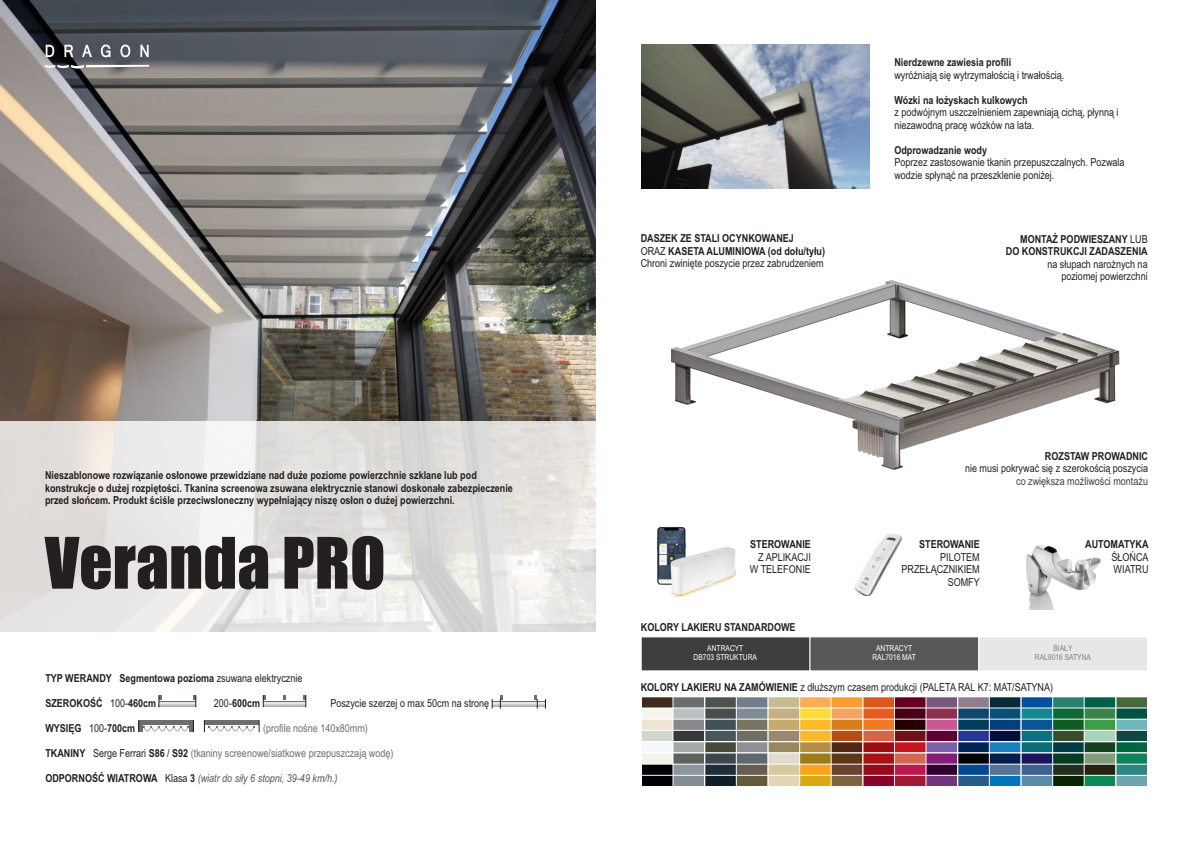
<style>
.page{position:relative;width:1191px;height:842px;background:#fff}
.page>*{position:absolute;margin:0;border:0;box-sizing:border-box;transform-origin:0 0}
.t1{font:65.4px "Impact";color:#231f20}
.t2{font:700 11px/12.6px "Arial Narrow";color:#231f20}
.t3{font:11px/12.5px "Arial Narrow";color:#231f20}
.t4{font:11px "Arial Narrow";color:#6c6d70}
.t5{font:italic 11px "Arial Narrow";color:#57585a}
.t6{font:11px "Arial Narrow";color:#3e3e3f}
.t7{font:8.2px/9.3px "Arial Narrow";color:#fff;text-align:center}
.t8{font:8.2px/9.3px "Arial Narrow";color:#808285;text-align:center}
.s1{font-weight:400}
.s2{font-weight:700;color:#231f20}
.s3{color:#231f20}
.s4{font-weight:700;font-style:normal;color:#231f20}
.s5{font-style:normal;color:#231f20}
.s6{font-weight:700}
</style>
<div class="page">
<img style="left:0;top:0;width:595px;height:421px">
<svg style="left:46px;top:45px;width:103px;height:12px"></svg>
<svg style="left:45px;top:65px;width:104px;height:4px"></svg>
<div style="left:0;top:421px;width:595px;height:210px;background:#fff;opacity:.8"></div>
<svg style="left:138px;top:720px;width:56px;height:12px"></svg>
<hr style="left:492px;top:701px;width:53px;height:2px;background:#6c6d70">
<svg style="left:493px;top:703px;width:52px;height:3px"></svg>
<svg style="left:500px;top:695px;width:3px;height:14px"></svg>
<svg style="left:534px;top:695px;width:4px;height:14px"></svg>
<hr style="left:159px;top:701px;width:37px;height:2px;background:#6c6d70">
<svg style="left:162px;top:703px;width:31px;height:3px"></svg>
<svg style="left:159px;top:695px;width:3px;height:12px"></svg>
<svg style="left:193px;top:695px;width:3px;height:12px"></svg>
<hr style="left:263px;top:701px;width:43px;height:2px;background:#6c6d70">
<svg style="left:266px;top:703px;width:37px;height:3px"></svg>
<svg style="left:263px;top:695px;width:3px;height:12px"></svg>
<svg style="left:303px;top:695px;width:3px;height:12px"></svg>
<svg style="left:283px;top:695px;width:3px;height:4px"></svg>
<svg style="left:204px;top:720px;width:56px;height:12px"></svg>
<img style="left:641px;top:45px;width:228px;height:144px">
<img style="left:672px;top:281px;width:448px;height:188px">
<svg style="left:641px;top:637px;width:506px;height:34px;background:#838385"></svg>
<img style="left:642px;top:697px;width:505px;height:89px">
<img style="left:1026px;top:545px;width:75px;height:64px">
<img style="left:656px;top:526px;width:80px;height:71px">
<img style="left:854px;top:534px;width:49px;height:62px">
<p class="t2" style="left:45px;top:470px;width:469px">Nieszablonowe rozwiązanie osłonowe przewidziane nad duże poziome powierzchnie szklane lub pod konstrukcje o dużej rozpiętości. Tkanina screenowa zsuwana elektrycznie stanowi doskonałe zabezpieczenie przed słońcem. Produkt ściśle przeciwsłoneczny wypełniający niszę osłon o dużej powierzchni.</p>
<h1 class="t1" style="left:45px;top:537px;width:342px">Veranda PRO</h1>
<p class="t2" style="left:45px;top:673px;width:258px">TYP WERANDY Segmentowa pozioma <span class="s1">zsuwana elektrycznie</span></p>
<p class="t2" style="left:45px;top:698px;width:112px">SZEROKOŚĆ <span class="s1">100-</span>460cm</p>
<p class="t2" style="left:214px;top:698px;width:48px"><span class="s1">200-</span>600cm</p>
<p class="t3" style="left:330px;top:698px;width:160px">Poszycie szerzej o max 50cm na stronę</p>
<p class="t2" style="left:45px;top:723px;width:91px">WYSIĘG <span class="s1">100-</span>700cm</p>
<p class="t4" style="left:263px;top:724px;width:106px">(profile nośne 140x80mm)</p>
<p class="t4" style="left:45px;top:749px;width:349px"><span class="s2">TKANINY</span> <span class="s3">Serge Ferrari</span> <span class="s2">S86</span> <span class="s3">/</span> <span class="s2">S92</span> (tkaniny screenowe/siatkowe przepuszczają wodę)</p>
<p class="t5" style="left:45px;top:774px;width:294px"><span class="s4">ODPORNOŚĆ WIATROWA</span> <span class="s5">Klasa</span> <span class="s4">3</span> (wiatr do siły 6 stopni, 39-49 km/h.)</p>
<p class="t2" style="left:641px;top:233px;width:186px">DASZEK ZE STALI OCYNKOWANEJ<br><span class="s1">ORAZ</span> KASETA ALUMINIOWA (od dołu/tyłu)<br><span class="s1">Chroni zwinięte poszycie przez zabrudzeniem</span></p>
<p class="t2" style="left:750px;top:539px;width:62px">STEROWANIE</p>
<p class="t3" style="left:750px;top:552px;width:62px;text-align:right">Z APLIKACJI<br>W TELEFONIE</p>
<p class="t2" style="left:641px;top:622px;width:156px">KOLORY LAKIERU STANDARDOWE</p>
<p class="t2" style="left:894px;top:57px;width:118px">Nierdzewne zawiesia profili</p>
<p class="t3" style="left:894px;top:70px;width:171px">wyróżniają się wytrzymałością i trwałością.</p>
<p class="t2" style="left:894px;top:95px;width:135px">Wózki na łożyskach kulkowych</p>
<p class="t3" style="left:894px;top:107px;width:226px">z podwójnym uszczelnieniem zapewniają cichą, płynną i niezawodną pracę wózków na lata.</p>
<p class="t2" style="left:894px;top:145px;width:94px">Odprowadzanie wody</p>
<p class="t3" style="left:894px;top:157px;width:232px">Poprzez zastosowanie tkanin przepuszczalnych. Pozwala wodzie spłynąć na przeszklenie poniżej.</p>
<p class="t2" style="left:1005px;top:234px;width:143px;text-align:right">MONTAŻ PODWIESZANY <span class="s1">LUB<br></span>DO KONSTRUKCJI ZADASZENIA</p>
<p class="t3" style="left:1047px;top:259px;width:102px;text-align:right">na słupach narożnych na poziomej powierzchni</p>
<p class="t2" style="left:1045px;top:451px;width:105px">ROZSTAW PROWADNIC</p>
<p class="t3" style="left:965px;top:463px;width:184px">nie musi pokrywać się z szerokością poszycia</p>
<p class="t6" style="left:1016px;top:477px;width:133px">co zwiększa możliwości montażu</p>
<p class="t2" style="left:919px;top:539px;width:62px">STEROWANIE</p>
<p class="t3" style="left:901px;top:552px;width:80px;text-align:right">PILOTEM<br>PRZEŁĄCZNIKIEM<br>SOMFY</p>
<p class="t2" style="left:1085px;top:539px;width:65px">AUTOMATYKA</p>
<p class="t3" style="left:1111px;top:552px;width:39px">ŚŁOŃCA<br>WIATRU</p>
<p class="t7" style="left:693px;top:644px;width:65px">ANTRACYT<br>DB703 STRUKTURA</p>
<p class="t7" style="left:872px;top:644px;width:45px">ANTRACYT<br>RAL7016 MAT</p>
<p class="t8" style="left:1035px;top:644px;width:58px">BIAŁY<br>RAL9016 SATYNA</p>
<p class="t3" style="left:641px;top:682px;width:414px"><span class="s6">KOLORY LAKIERU NA ZAMÓWIENIE</span> z dłuższym czasem produkcji (PALETA RAL K7: MAT/SATYNA)</p>
</div>
